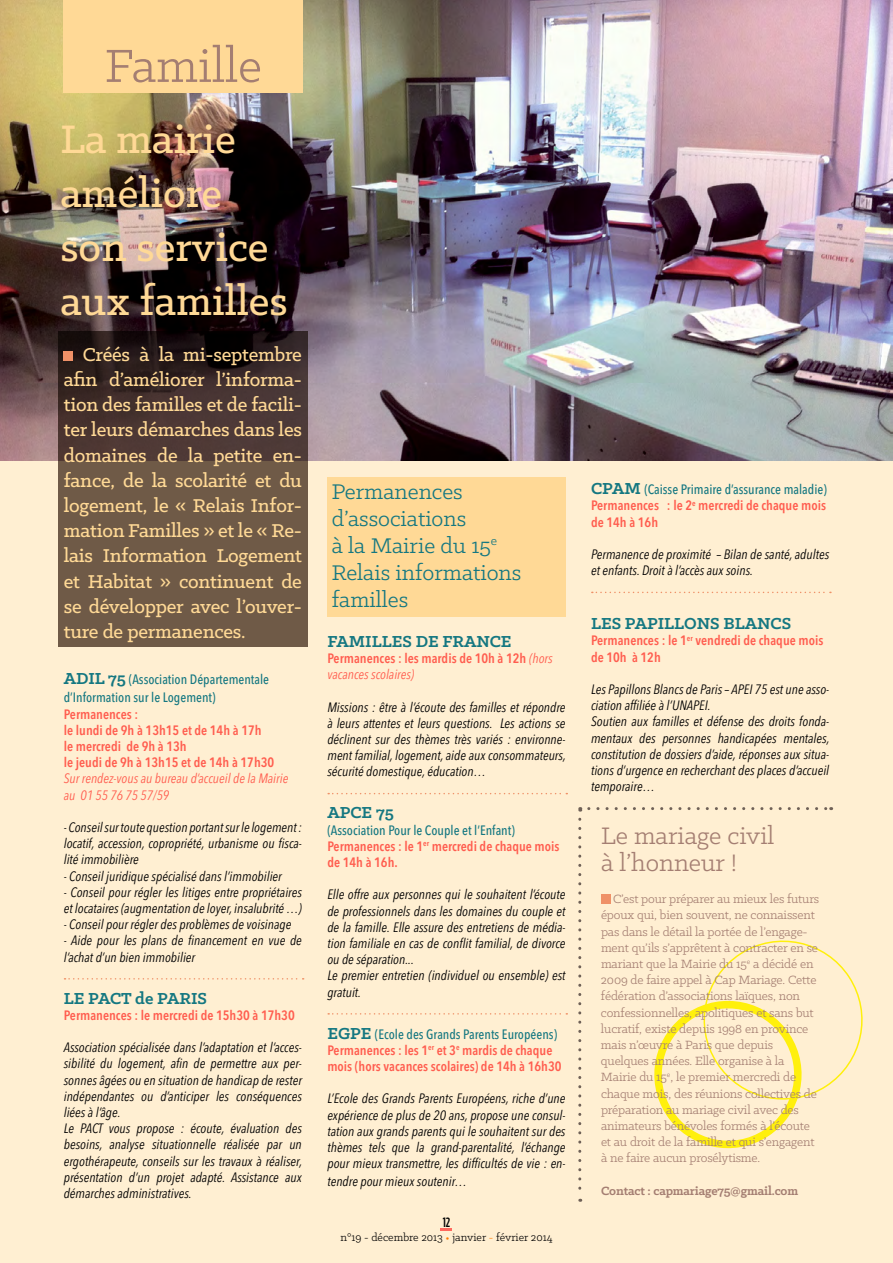
<style>
.page{position:relative;width:893px;height:1263px;background:#fff}
.page>*{position:absolute;margin:0;border:0;box-sizing:border-box;transform-origin:0 0}
.t1{font:52.5px "Klinic Slab";color:#a47e72}
.t2{font:500 45px/54px "Klinic Slab";color:#ffd996}
.t3{font:27px/27px "Klinic Slab";color:#a47e72}
.t4{font:24px/27px "Klinic Slab";color:#147781}
.t5{font:500 21px/25.2px "Klinic Slab";letter-spacing:-.01em;color:#ffd996;text-align:justify}
.t6{font:700 18px "Klinic Slab";color:#147781}
.t7{font:italic condensed 13.5px/16.2px "Avenir Next LT Pro";color:#000}
.t8{font:13.5px/16.2px "Klinic Slab";letter-spacing:-.01em;color:#a47e72}
.t9{font:600 condensed 13.5px/16.2px "Avenir Next LT Pro";color:#ff5d4f}
.t10{font:500 condensed 13.5px/18px "Avenir Next LT Pro";color:#147781}
.t11{font:italic condensed 13.5px/16.2px "Avenir Next LT Pro";color:#ff5d4f}
.t12{font:700 13.5px "Klinic Slab";letter-spacing:-.01em;color:#a47e72}
.t13{font:500 condensed 13.5px "Gotham HTF";color:#000}
.t14{font:12px "Klinic Slab";color:#000}
.s1{font-family:"Klinic Slab";font-weight:700;font-stretch:normal;font-size:18px}
.s2{font-weight:400;font-style:italic}
.s3{font-weight:500;color:#147781}
.s4{font-family:"Klinic Slab";font-weight:700;font-stretch:normal;font-size:18px;color:#147781}
.s5{color:#ff7b00}
</style>
<div class="page">
<img style="left:0;top:0;width:893px;height:461px">
<div style="left:0;top:461px;width:893px;height:802px;background:#ffefd2"></div>
<svg style="left:654px;top:940px;width:209px;height:209px"></svg>
<svg style="left:58px;top:331px;width:250px;height:315px;background:#59463a"></svg>
<div style="left:327px;top:477px;width:239px;height:140px;background:#ffd996"></div>
<svg style="left:65px;top:978px;width:239px;height:1px"></svg>
<svg style="left:328px;top:793px;width:239px;height:1px"></svg>
<svg style="left:328px;top:1013px;width:239px;height:1px"></svg>
<svg style="left:592px;top:592px;width:239px;height:1px"></svg>
<div style="left:601px;top:894px;width:9px;height:9px;background:#ef9168"></div>
<div style="left:64px;top:351px;width:9px;height:10px;background:#ef9168"></div>
<svg style="left:578px;top:819px;width:3px;height:383px"></svg>
<svg style="left:589px;top:807px;width:243px;height:3px"></svg>
<div style="left:64px;top:0;width:239px;height:93px;background:#ffd996"></div>
<svg style="left:441px;top:1228px;width:11px;height:3px"></svg>
<h1 class="t1" style="left:105px;top:32px;width:158px">Famille</h1>
<h2 class="t2" style="left:60px;top:111px;width:229px">La mairie améliore son service aux familles</h2>
<p class="t5" style="left:64px;top:341px;width:240px;text-indent:19px">Créés à la mi-septembre afin d’améliorer l’informa&shy;tion des familles et de facili&shy;ter leurs démarches dans les domaines de la petite en&shy;fance, de la scolarité et du logement, le « Relais Infor&shy;mation Familles » et le « Re&shy;lais Information Logement et Habitat » continuent de se développer avec l’ouver&shy;ture de permanences.</p>
<p class="t10" style="left:64px;top:670px;width:207px"><span class="s1">ADIL 75</span> (Association Départementale d’Information sur le Logement)</p>
<p class="t9" style="left:64px;top:706px;width:212px">Permanences :<br>le lundi de 9h à 13h15 et de 14h à 17h le mercredi de 9h à 13h<br>le jeudi de 9h à 13h15 et de 14h à 17h30</p>
<p class="t11" style="left:64px;top:770px;width:226px">Sur rendez-vous au bureau d’accueil de la Mairie au 01 55 76 75 57/59</p>
<p class="t7" style="left:64px;top:819px;width:240px;text-align:justify">- Conseil sur toute question portant sur le logement : locatif, accession, copropriété, urbanisme ou fisca&shy;lité immobilière</p>
<p class="t7" style="left:64px;top:868px;width:219px">- Conseil juridique spécialisé dans l’immobilier</p>
<p class="t7" style="left:64px;top:884px;width:240px">- Conseil pour régler les litiges entre propriétaires et locataires (augmentation de loyer, insalubrité …)</p>
<p class="t7" style="left:64px;top:916px;width:229px">- Conseil pour régler des problèmes de voisinage</p>
<p class="t7" style="left:64px;top:932px;width:240px">- Aide pour les plans de financement en vue de l’achat d’un bien immobilier</p>
<h3 class="t6" style="left:64px;top:986px;width:145px">LE PACT de PARIS</h3>
<p class="t9" style="left:64px;top:1007px;width:233px">Permanences : le mercredi de 15h30 à 17h30</p>
<p class="t7" style="left:64px;top:1039px;width:240px">Association spécialisée dans l’adaptation et l’acces&shy;sibilité du logement, afin de permettre aux per&shy;sonnes âgées ou en situation de handicap de rester indépendantes ou d’anticiper les conséquences liées à l’âge.<br>Le PACT vous propose : écoute, évaluation des besoins, analyse situationnelle réalisée par un ergothérapeute, conseils sur les travaux à réaliser, présentation d’un projet adapté. Assistance aux démarches administratives.</p>
<h3 class="t4" style="left:332px;top:477px;width:191px">Permanences d’associations<br>à la Mairie du 15<sup>e<br></sup>Relais informations familles</h3>
<h3 class="t6" style="left:327px;top:629px;width:186px">FAMILLES DE FRANCE</h3>
<p class="t9" style="left:327px;top:650px;width:227px">Permanences : les mardis de 10h à 12h <span class="s2">(hors vacances scolaires)</span></p>
<p class="t7" style="left:327px;top:699px;width:240px;text-align:justify">Missions : être à l’écoute des familles et répondre à leurs attentes et leurs questions. Les actions se déclinent sur des thèmes très variés : environne&shy;ment familial, logement, aide aux consommateurs, sécurité domestique, éducation…</p>
<h3 class="t6" style="left:327px;top:801px;width:68px">APCE 75</h3>
<p class="t9" style="left:327px;top:822px;width:234px"><span class="s3">(Association Pour le Couple et l’Enfant)<br></span>Permanences : le 1<sup>er</sup> mercredi de chaque mois de 14h à 16h.</p>
<p class="t7" style="left:327px;top:886px;width:240px">Elle offre aux personnes qui le souhaitent l’écoute de professionnels dans les domaines du couple et de la famille. Elle assure des entretiens de média&shy;tion familiale en cas de conflit familial, de divorce ou de séparation...<br>Le premier entretien (individuel ou ensemble) est gratuit.</p>
<p class="t9" style="left:327px;top:1026px;width:236px"><span class="s4">EGPE</span> <span class="s3">(Ecole des Grands Parents Européens)<br></span>Permanences : les 1<sup>er</sup> et 3<sup>e</sup> mardis de chaque mois (hors vacances scolaires) de 14h à 16h30</p>
<p class="t7" style="left:327px;top:1090px;width:240px;text-align:justify">L’Ecole des Grands Parents Européens, riche d’une expérience de plus de 20 ans, propose une consul&shy;tation aux grands parents qui le souhaitent sur des thèmes tels que la grand-parentalité, l’échange pour mieux transmettre, les difficultés de vie : en-</p>
<p class="t7" style="left:327px;top:1173px;width:141px">tendre pour mieux soutenir…</p>
<p class="t13" style="left:443px;top:1215px;width:9px">12</p>
<p class="t14" style="left:340px;top:1229px;width:214px">n°19 - décembre 2013 <span class="s5">•</span> janvier <span class="s5">-</span> février 2014</p>
<p class="t9" style="left:591px;top:481px;width:237px;text-align:justify"><span class="s4">CPAM</span> <span class="s3">(Caisse Primaire d’assurance maladie)<br></span>Permanences : le 2<sup>e</sup> mercredi de chaque mois de 14h à 16h</p>
<p class="t7" style="left:591px;top:546px;width:240px">Permanence de proximité – Bilan de santé, adultes et enfants. Droit à l’accès aux soins.</p>
<h3 class="t6" style="left:591px;top:612px;width:202px">LES PAPILLONS BLANCS</h3>
<p class="t9" style="left:591px;top:632px;width:234px">Permanences : le 1<sup>er</sup> vendredi de chaque mois de 10h à 12h</p>
<p class="t7" style="left:591px;top:681px;width:240px">Les Papillons Blancs de Paris – APEI 75 est une asso&shy;ciation affiliée à l’UNAPEI.<br>Soutien aux familles et défense des droits fonda&shy;mentaux des personnes handicapées mentales, constitution de dossiers d’aide, réponses aux situa&shy;tions d’urgence en recherchant des places d’accueil temporaire…</p>
<h3 class="t3" style="left:601px;top:821px;width:175px">Le mariage civil à l’honneur !</h3>
<p class="t8" style="left:601px;top:890px;width:220px;text-indent:12px">C’est pour préparer au mieux les futurs époux qui, bien souvent, ne connaissent pas dans le détail la portée de l’engage&shy;ment qu’ils s’apprêtent à contracter en se mariant que la Mairie du 15<sup>e</sup> a décidé en 2009 de faire appel à Cap Mariage. Cette fédération d’associations laïques, non confessionnelles, apolitiques et sans but lucratif, existe depuis 1998 en province mais n’œuvre à Paris que depuis quelques années. Elle organise à la Mairie du 15<sup>e</sup>, le premier mercredi de chaque mois, des réunions collectives de préparation au mariage civil avec des animateurs bénévoles formés à l’écoute et au droit de la famille et qui s’engagent à ne faire aucun prosélytisme.</p>
<p class="t12" style="left:601px;top:1182px;width:199px">Contact : capmariage75@gmail.com</p>
</div>
